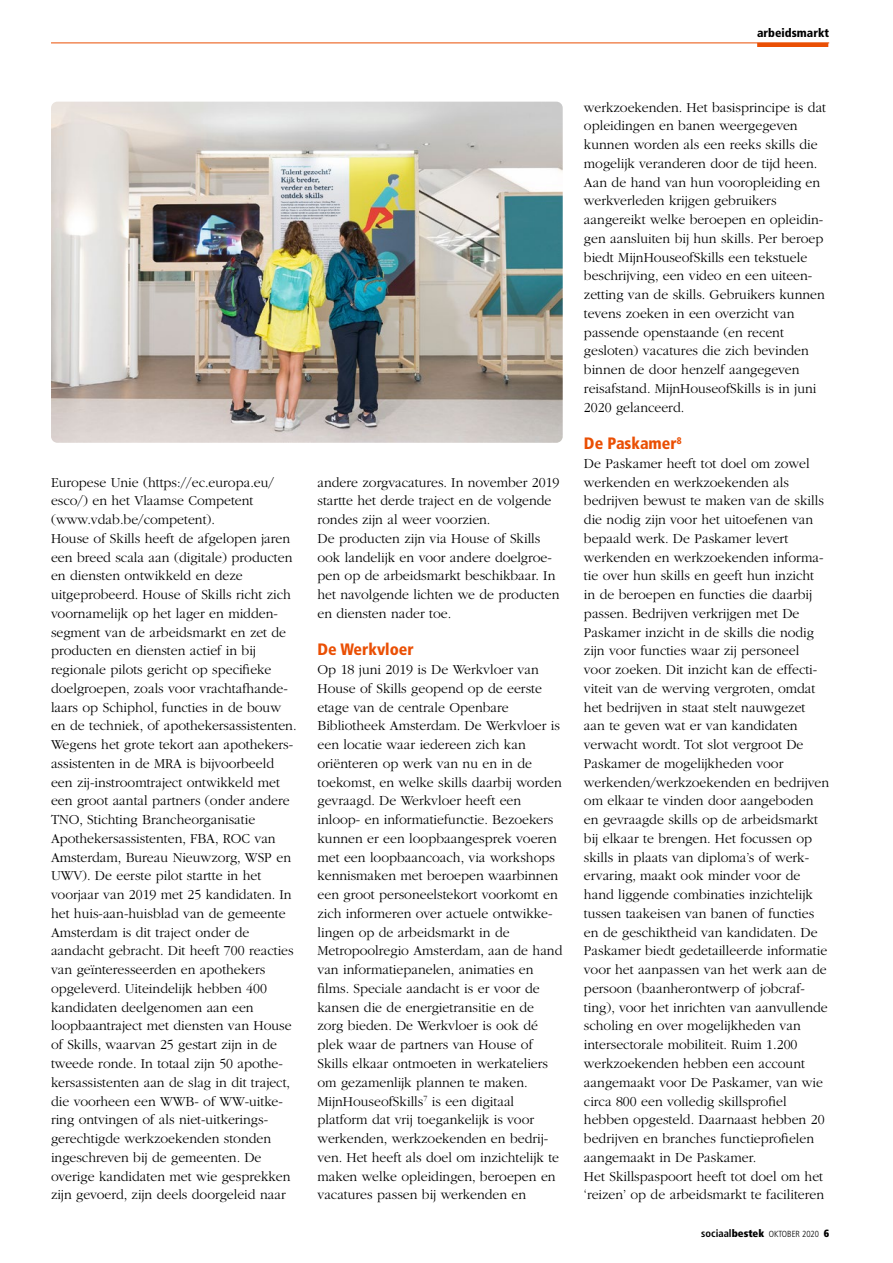
<style>
.page{position:relative;width:893px;height:1263px;background:#fff}
.page>*{position:absolute;margin:0;border:0;box-sizing:border-box;transform-origin:0 0}
.SectionHeading_1_x{font:900 condensed 16.5px "Frutiger LT Std";color:#ea4f04}
.Para_x{font:300 14.25px/18.8px "ITC Garamond Std";color:#000}
.t1{font:900 condensed 12px "Frutiger LT Std";color:#000}
.t2{font:300 condensed 8.85px "Frutiger LT Std";color:#000}
.s1{font-weight:700;font-size:10.5px}
.s2{font-weight:900;font-size:10.5px}
</style>
<div class="page">
<hr style="left:51px;top:43px;width:778px;height:1px;background:#ea4f04">
<hr style="left:757px;top:43px;width:71px;height:4px;background:#ea4f04">
<img style="left:51px;top:102px;width:512px;height:341px">
<p class="t1" style="left:757px;top:25px;width:74px">arbeidsmarkt</p>
<p class="Para_x" style="left:51px;top:473px;width:225px">Europese Unie (https://ec.europa.eu/ esco/) en het Vlaamse Competent (www.vdab.be/competent).</p>
<p class="Para_x" style="left:51px;top:529px;width:247px">House of Skills heeft de afgelopen jaren een breed scala aan (digitale) producten en diensten ontwikkeld en deze uitgeprobeerd. House of Skills richt zich voornamelijk op het lager en midden&shy;segment van de arbeidsmarkt en zet de producten en diensten actief in bij regionale pilots gericht op specifieke doelgroepen, zoals voor vrachtafhande&shy;laars op Schiphol, functies in de bouw en de techniek, of apothekersassistenten.<br>Wegens het grote tekort aan apothekers&shy;assistenten in de MRA is bijvoorbeeld een zij-instroomtraject ontwikkeld met een groot aantal partners (onder andere TNO, Stichting Brancheorganisatie Apothekersassistenten, FBA, ROC van Amsterdam, Bureau Nieuwzorg, WSP en UWV). De eerste pilot startte in het voorjaar van 2019 met 25 kandidaten. In het huis-aan-huisblad van de gemeente Amsterdam is dit traject onder de aandacht gebracht. Dit heeft 700 reacties van geïnteresseerden en apothekers opgeleverd. Uiteindelijk hebben 400 kandidaten deelgenomen aan een loopbaantraject met diensten van House of Skills, waarvan 25 gestart zijn in de tweede ronde. In totaal zijn 50 apothe&shy;kersassistenten aan de slag in dit traject, die voorheen een WWB- of WW-uitke&shy;ring ontvingen of als niet-uitkerings&shy;gerechtigde werkzoekenden stonden ingeschreven bij de gemeenten. De overige kandidaten met wie gesprekken zijn gevoerd, zijn deels doorgeleid naar</p>
<p class="Para_x" style="left:317px;top:473px;width:244px">andere zorgvacatures. In november 2019 startte het derde traject en de volgende rondes zijn al weer voorzien.</p>
<p class="Para_x" style="left:317px;top:529px;width:243px">De producten zijn via House of Skills ook landelijk en voor andere doelgroe&shy;pen op de arbeidsmarkt beschikbaar. In het navolgende lichten we de producten en diensten nader toe.</p>
<p class="SectionHeading_1_x" style="left:317px;top:640px;width:98px">De Werkvloer</p>
<p class="Para_x" style="left:317px;top:660px;width:246px">Op 18 juni 2019 is De Werkvloer van House of Skills geopend op de eerste etage van de centrale Openbare Bibliotheek Amsterdam. De Werkvloer is een locatie waar iedereen zich kan oriënteren op werk van nu en in de toekomst, en welke skills daarbij worden gevraagd. De Werkvloer heeft een inloop- en informatiefunctie. Bezoekers kunnen er een loopbaangesprek voeren met een loopbaancoach, via workshops kennismaken met beroepen waarbinnen een groot personeelstekort voorkomt en zich informeren over actuele ontwikke&shy;lingen op de arbeidsmarkt in de Metropoolregio Amsterdam, aan de hand van informatiepanelen, animaties en films. Speciale aandacht is er voor de kansen die de energietransitie en de zorg bieden. De Werkvloer is ook dé plek waar de partners van House of Skills elkaar ontmoeten in werkateliers om gezamenlijk plannen te maken.</p>
<p class="Para_x" style="left:317px;top:1092px;width:243px">MijnHouseofSkills<sup>7</sup> is een digitaal platform dat vrij toegankelijk is voor werkenden, werkzoekenden en bedrij&shy;ven. Het heeft als doel om inzichtelijk te maken welke opleidingen, beroepen en vacatures passen bij werkenden en</p>
<p class="Para_x" style="left:584px;top:98px;width:244px">werkzoekenden. Het basisprincipe is dat opleidingen en banen weergegeven kunnen worden als een reeks skills die mogelijk veranderen door de tijd heen.<br>Aan de hand van hun vooropleiding en werkverleden krijgen gebruikers aangereikt welke beroepen en opleidin&shy;gen aansluiten bij hun skills. Per beroep biedt MijnHouseofSkills een tekstuele beschrijving, een video en een uiteen&shy;zetting van de skills. Gebruikers kunnen tevens zoeken in een overzicht van passende openstaande (en recent gesloten) vacatures die zich bevinden binnen de door henzelf aangegeven reisafstand. MijnHouseofSkills is in juni 2020 gelanceerd.</p>
<p class="SectionHeading_1_x" style="left:584px;top:433px;width:99px">De Paskamer<sup>8</sup></p>
<p class="Para_x" style="left:584px;top:454px;width:247px">De Paskamer heeft tot doel om zowel werkenden en werkzoekenden als bedrijven bewust te maken van de skills die nodig zijn voor het uitoefenen van bepaald werk. De Paskamer levert werkenden en werkzoekenden informa&shy;tie over hun skills en geeft hun inzicht<br>in de beroepen en functies die daarbij passen. Bedrijven verkrijgen met De Paskamer inzicht in de skills die nodig zijn voor functies waar zij personeel voor zoeken. Dit inzicht kan de effecti&shy;viteit van de werving vergroten, omdat het bedrijven in staat stelt nauwgezet aan te geven wat er van kandidaten verwacht wordt. Tot slot vergroot De Paskamer de mogelijkheden voor werkenden/werkzoekenden en bedrijven om elkaar te vinden door aangeboden en gevraagde skills op de arbeidsmarkt bij elkaar te brengen. Het focussen op skills in plaats van diploma’s of werk&shy;ervaring, maakt ook minder voor de hand liggende combinaties inzichtelijk tussen taakeisen van banen of functies en de geschiktheid van kandidaten. De Paskamer biedt gedetailleerde informatie voor het aanpassen van het werk aan de persoon (baanherontwerp of jobcraf&shy;ting), voor het inrichten van aanvullende scholing en over mogelijkheden van intersectorale mobiliteit. Ruim 1.200 werkzoekenden hebben een account aangemaakt voor De Paskamer, van wie circa 800 een volledig skillsprofiel hebben opgesteld. Daarnaast hebben 20 bedrijven en branches functieprofielen aangemaakt in De Paskamer.</p>
<p class="Para_x" style="left:584px;top:1167px;width:242px">Het Skillspaspoort heeft tot doel om het ‘reizen’ op de arbeidsmarkt te faciliteren</p>
<p class="t2" style="left:701px;top:1229px;width:129px"><span class="s1">sociaal</span><span class="s2">bestek</span> OKTOBER 2020 <span class="s2">6</span></p>
</div>
